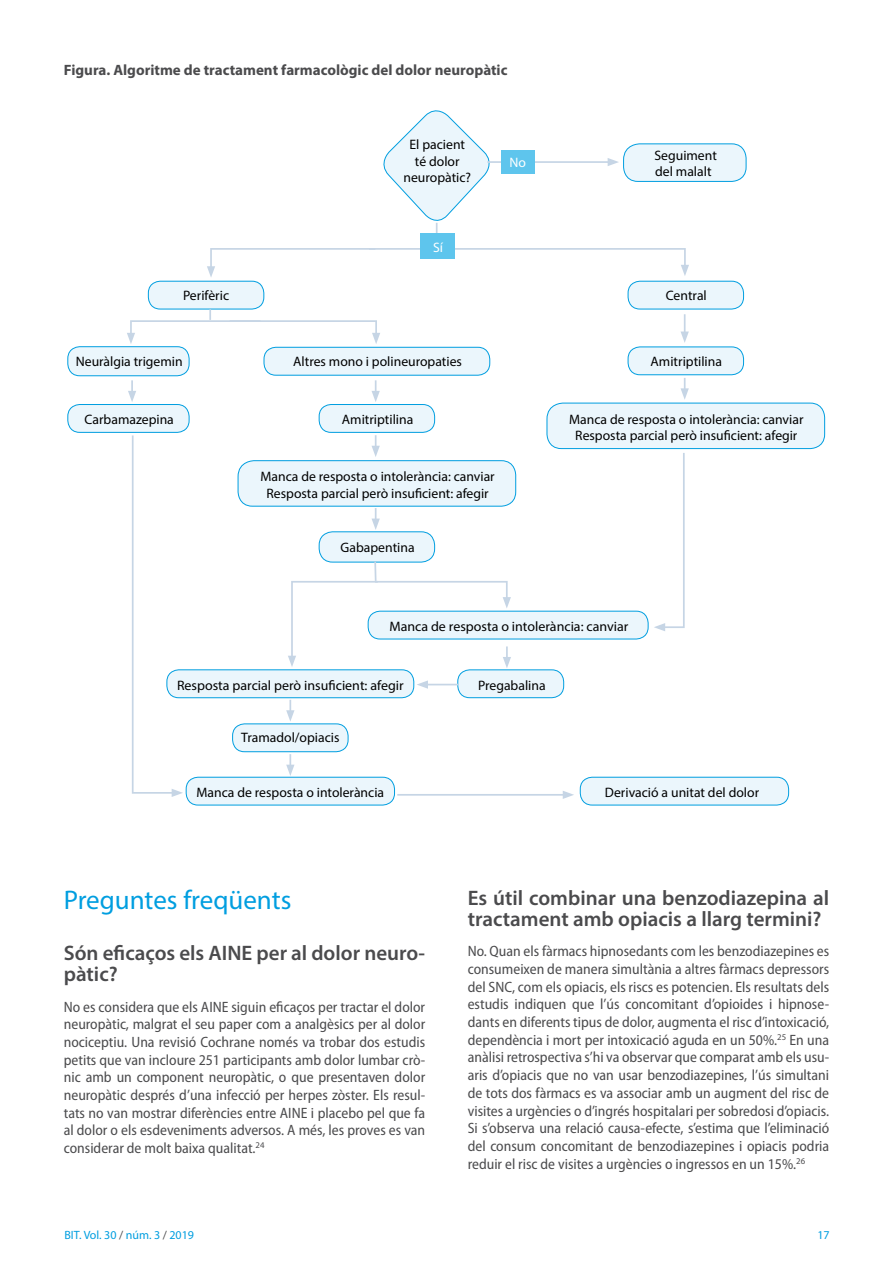
<style>
.page{position:relative;width:893px;height:1263px;background:#fff}
.page>*{position:absolute;margin:0;border:0;box-sizing:border-box;transform-origin:0 0}
.t1{font:27px "Myriad Pro";color:#009ee0}
.t2{font:600 21px/21px "Myriad Pro";color:#4b4b4d}
.t3{font:semi-condensed 15px/17.7px "Myriad Pro";color:#4b4b4d;text-align:justify}
.t4{font:700 15px "Myriad Pro";color:#4b4b4d}
.t5{font:13.65px/16.5px "Myriad Pro";color:#000;text-align:center}
.t6{font:13.65px "Myriad Pro";color:#fff}
.t7{font:12px "Myriad Pro";color:#009ee0}
.s1{color:#4b4b4d}
</style>
<div class="page">
<div style="left:624px;top:144px;width:122px;height:37px;background:#ebf6fc;border-radius:15px"></div>
<div style="left:623px;top:144px;width:123px;height:38px;border:1px solid #009ee0;border-radius:15px"></div>
<div style="left:580px;top:777px;width:209px;height:28px;background:#ebf6fc;border-radius:12px"></div>
<div style="left:580px;top:777px;width:209px;height:28px;border:1px solid #009ee0;border-radius:12px"></div>
<div style="left:148px;top:281px;width:116px;height:28px;background:#ebf6fc;border-radius:12px"></div>
<div style="left:148px;top:281px;width:116px;height:28px;border:1px solid #009ee0;border-radius:12px"></div>
<div style="left:68px;top:347px;width:121px;height:29px;background:#ebf6fc;border-radius:12px"></div>
<div style="left:68px;top:346px;width:121px;height:30px;border:1px solid #009ee0;border-radius:12px"></div>
<div style="left:68px;top:404px;width:121px;height:28px;background:#ebf6fc;border-radius:12px"></div>
<div style="left:68px;top:404px;width:121px;height:29px;border:1px solid #009ee0;border-radius:12px"></div>
<div style="left:628px;top:347px;width:115px;height:28px;background:#ebf6fc;border-radius:12px"></div>
<div style="left:628px;top:347px;width:116px;height:28px;border:1px solid #009ee0;border-radius:12px"></div>
<div style="left:319px;top:404px;width:116px;height:28px;background:#ebf6fc;border-radius:12px"></div>
<div style="left:319px;top:404px;width:116px;height:29px;border:1px solid #009ee0;border-radius:12px"></div>
<div style="left:368px;top:611px;width:280px;height:28px;background:#ebf6fc;border-radius:12px"></div>
<div style="left:368px;top:611px;width:280px;height:28px;border:1px solid #009ee0;border-radius:12px"></div>
<div style="left:319px;top:532px;width:116px;height:30px;background:#ebf6fc;border-radius:14px"></div>
<div style="left:319px;top:531px;width:116px;height:31px;border:1px solid #009ee0;border-radius:14px"></div>
<div style="left:458px;top:670px;width:106px;height:28px;background:#ebf6fc;border-radius:12px"></div>
<div style="left:457px;top:669px;width:107px;height:29px;border:1px solid #009ee0;border-radius:12px"></div>
<div style="left:233px;top:724px;width:115px;height:28px;background:#ebf6fc;border-radius:12px"></div>
<div style="left:232px;top:723px;width:116px;height:29px;border:1px solid #009ee0;border-radius:12px"></div>
<div style="left:186px;top:777px;width:208px;height:28px;background:#ebf6fc;border-radius:12px"></div>
<div style="left:186px;top:777px;width:209px;height:28px;border:1px solid #009ee0;border-radius:12px"></div>
<div style="left:167px;top:670px;width:247px;height:28px;background:#ebf6fc;border-radius:12px"></div>
<div style="left:167px;top:669px;width:247px;height:29px;border:1px solid #009ee0;border-radius:12px"></div>
<div style="left:238px;top:461px;width:278px;height:45px;background:#ebf6fc;border-radius:15px"></div>
<div style="left:238px;top:460px;width:278px;height:46px;border:1px solid #009ee0;border-radius:15px"></div>
<div style="left:547px;top:403px;width:278px;height:46px;background:#ebf6fc;border-radius:15px"></div>
<div style="left:547px;top:403px;width:278px;height:46px;border:1px solid #009ee0;border-radius:15px"></div>
<div style="left:628px;top:281px;width:115px;height:28px;background:#ebf6fc;border-radius:12px"></div>
<div style="left:628px;top:281px;width:116px;height:28px;border:1px solid #009ee0;border-radius:12px"></div>
<svg style="left:383px;top:110px;width:107px;height:113px"></svg>
<div style="left:264px;top:347px;width:226px;height:28px;background:#ebf6fc;border-radius:12px"></div>
<div style="left:264px;top:347px;width:226px;height:28px;border:1px solid #009ee0;border-radius:12px"></div>
<hr style="left:436px;top:223px;width:2px;height:21px;background:#c6d5e5">
<hr style="left:487px;top:161px;width:123px;height:2px;background:#c6d5e5">
<svg style="left:608px;top:158px;width:11px;height:8px"></svg>
<hr style="left:397px;top:794px;width:169px;height:2px;background:#c6d5e5">
<svg style="left:563px;top:791px;width:11px;height:8px"></svg>
<svg style="left:207px;top:247px;width:482px;height:30px"></svg>
<svg style="left:372px;top:380px;width:8px;height:22px"></svg>
<svg style="left:128px;top:380px;width:8px;height:22px"></svg>
<svg style="left:372px;top:435px;width:8px;height:22px"></svg>
<svg style="left:372px;top:508px;width:8px;height:22px"></svg>
<svg style="left:680px;top:378px;width:9px;height:22px"></svg>
<svg style="left:288px;top:560px;width:223px;height:108px"></svg>
<svg style="left:286px;top:700px;width:8px;height:21px"></svg>
<svg style="left:286px;top:754px;width:8px;height:22px"></svg>
<hr style="left:425px;top:684px;width:33px;height:1px;background:#c6d5e5">
<svg style="left:417px;top:680px;width:11px;height:9px"></svg>
<svg style="left:681px;top:314px;width:8px;height:29px"></svg>
<svg style="left:654px;top:453px;width:31px;height:178px"></svg>
<svg style="left:132px;top:435px;width:51px;height:362px"></svg>
<svg style="left:127px;top:309px;width:253px;height:35px"></svg>
<div style="left:421px;top:234px;width:34px;height:25px;background:#5ec5ed"></div>
<div style="left:501px;top:150px;width:34px;height:24px;background:#5ec5ed"></div>
<p class="t4" style="left:64px;top:60px;width:445px">Figura. Algoritme de tractament farmacològic del dolor neuropàtic</p>
<p class="t5" style="left:403px;top:136px;width:69px">El pacient té dolor neuropàtic?</p>
<p class="t5" style="left:654px;top:147px;width:64px;text-align:left">Seguiment del malalt</p>
<p class="t6" style="left:509px;top:154px;width:18px">No</p>
<p class="t5" style="left:183px;top:287px;width:48px">Perifèric</p>
<p class="t6" style="left:433px;top:239px;width:11px">Sí</p>
<p class="t5" style="left:76px;top:353px;width:108px">Neuràlgia trigemin</p>
<p class="t5" style="left:293px;top:353px;width:170px">Altres mono i polineuropaties</p>
<p class="t5" style="left:85px;top:411px;width:91px">Carbamazepina</p>
<p class="t5" style="left:342px;top:411px;width:73px">Amitriptilina</p>
<p class="t5" style="left:260px;top:468px;width:236px">Manca de resposta o intolerància: canviar<br>Resposta parcial però insuficient: afegir</p>
<p class="t5" style="left:341px;top:539px;width:76px">Gabapentina</p>
<p class="t5" style="left:666px;top:287px;width:42px">Central</p>
<p class="t5" style="left:651px;top:353px;width:73px">Amitriptilina</p>
<p class="t5" style="left:569px;top:411px;width:236px">Manca de resposta o intolerància: canviar<br>Resposta parcial però insuficient: afegir</p>
<p class="t5" style="left:389px;top:618px;width:241px">Manca de resposta o intolerància: canviar</p>
<p class="t5" style="left:177px;top:676px;width:228px">Resposta parcial però insuficient: afegir</p>
<p class="t5" style="left:478px;top:676px;width:69px">Pregabalina</p>
<p class="t5" style="left:241px;top:729px;width:100px">Tramadol/opiacis</p>
<p class="t5" style="left:197px;top:784px;width:189px">Manca de resposta o intolerància</p>
<p class="t5" style="left:605px;top:784px;width:156px">Derivació a unitat del dolor</p>
<h1 class="t1" style="left:64px;top:883px;width:229px">Preguntes freqüents</h1>
<h2 class="t2" style="left:64px;top:942px;width:363px">Són eficaços els AINE per al dolor neuro&shy;pàtic?</h2>
<p class="t3" style="left:64px;top:998px;width:363px">No es considera que els AINE siguin eficaços per tractar el dolor neuropàtic, malgrat el seu paper com a analgèsics per al dolor nociceptiu. Una revisió Cochrane només va trobar dos estudis petits que van incloure 251 participants amb dolor lumbar crò&shy;nic amb un component neuropàtic, o que presentaven dolor neuropàtic després d’una infecció per herpes zòster. Els resul&shy;tats no van mostrar diferències entre AINE i placebo pel que fa al dolor o els esdeveniments adversos. A més, les proves es van considerar de molt baixa qualitat.<sup>24</sup></p>
<h2 class="t2" style="left:468px;top:887px;width:363px">Es útil combinar una benzodiazepina al tractament amb opiacis a llarg termini?</h2>
<p class="t3" style="left:468px;top:943px;width:363px">No. Quan els fàrmacs hipnosedants com les benzodiazepines es consumeixen de manera simultània a altres fàrmacs depressors del SNC, com els opiacis, els riscs es potencien. Els resultats dels estudis indiquen que l’ús concomitant d’opioides i hipnose&shy;dants en diferents tipus de dolor, augmenta el risc d’intoxicació, dependència i mort per intoxicació aguda en un 50%.<sup>25</sup> En una anàlisi retrospectiva s’hi va observar que comparat amb els usu&shy;aris d’opiacis que no van usar benzodiazepines, l’ús simultani de tots dos fàrmacs es va associar amb un augment del risc de visites a urgències o d’ingrés hospitalari per sobredosi d’opiacis.<br>Si s’observa una relació causa-efecte, s’estima que l’eliminació del consum concomitant de benzodiazepines i opiacis podria reduir el risc de visites a urgències o ingressos en un 15%.<sup>26</sup></p>
<p class="t7" style="left:64px;top:1227px;width:131px">BIT. Vol. 30 <span class="s1">/</span> núm. 3 <span class="s1">/</span> 2019</p>
<p class="t7" style="left:817px;top:1227px;width:14px">17</p>
</div>
